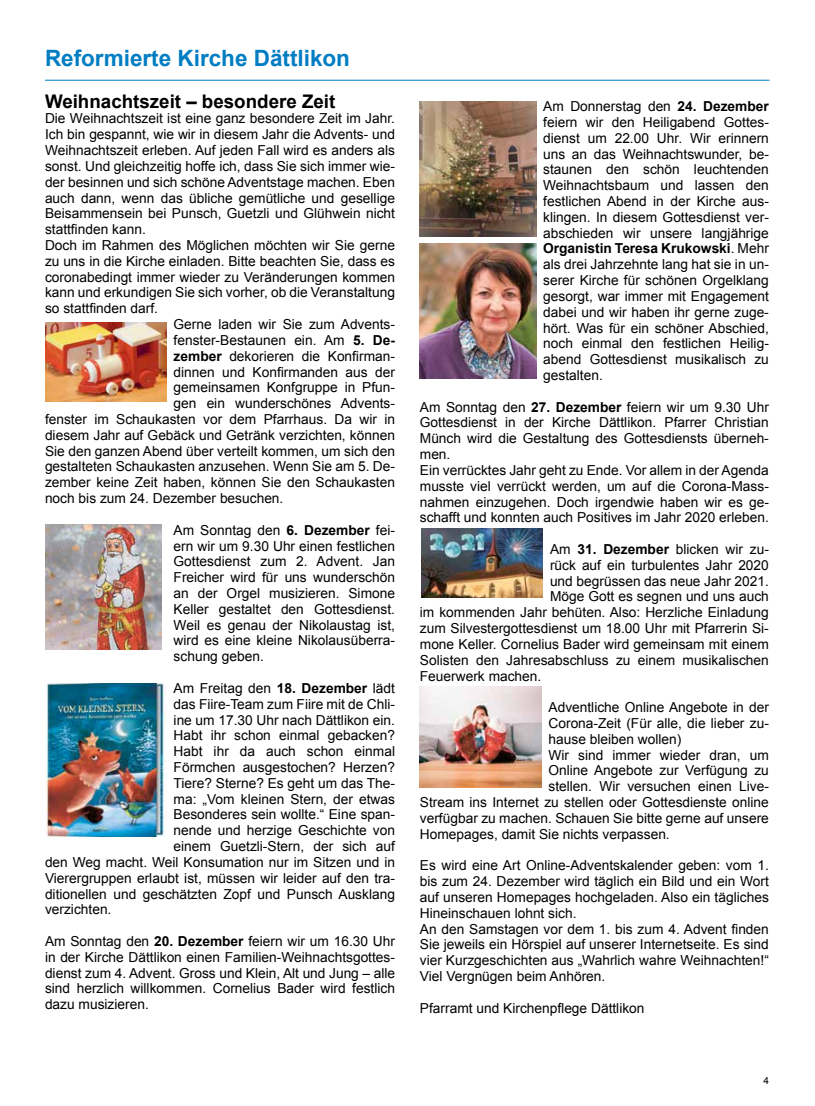
<style>
.page{position:relative;width:815px;height:1106px;background:#fff}
.page>*{position:absolute;margin:0;border:0;box-sizing:border-box;transform-origin:0 0}
.t1{font:700 22.5px "Arial";color:#007dc3}
.t2{font:700 18.75px "Arial";color:#000}
.t3{font:13.75px/15.8px "Arial";color:#000;text-align:justify}
.t4{font:10px "Arial";color:#000}
.s1{font-weight:700}
</style>
<div class="page">
<hr style="left:45px;top:80px;width:725px;height:1px;background:#007dc3">
<img style="left:46px;top:323px;width:120px;height:78px">
<img style="left:45px;top:524px;width:117px;height:125px">
<img style="left:45px;top:683px;width:122px;height:153px">
<img style="left:420px;top:101px;width:116px;height:135px">
<img style="left:420px;top:243px;width:116px;height:135px">
<img style="left:421px;top:528px;width:122px;height:69px">
<img style="left:420px;top:686px;width:121px;height:101px">
<h1 class="t1" style="left:45px;top:43px;width:307px">Reformierte Kirche Dättlikon</h1>
<h2 class="t2" style="left:45px;top:89px;width:292px">Weihnachtszeit – besondere Zeit</h2>
<p class="t3" style="left:45px;top:111px;width:352px">Die Weihnachtszeit ist eine ganz besondere Zeit im Jahr.</p>
<p class="t3" style="left:45px;top:127px;width:352px">Ich bin gespannt, wie wir in diesem Jahr die Advents- und</p>
<p class="t3" style="left:45px;top:142px;width:352px">Weihnachtszeit erleben. Auf jeden Fall wird es anders als</p>
<p class="t3" style="left:45px;top:158px;width:352px">sonst. Und gleichzeitig hoffe ich, dass Sie sich immer wie-</p>
<p class="t3" style="left:45px;top:174px;width:352px">der besinnen und sich schöne Adventstage machen. Eben</p>
<p class="t3" style="left:45px;top:190px;width:352px">auch dann, wenn das übliche gemütliche und gesellige</p>
<p class="t3" style="left:45px;top:206px;width:352px">Beisammensein bei Punsch, Guetzli und Glühwein nicht</p>
<p class="t3" style="left:45px;top:221px;width:102px">stattfinden kann.</p>
<p class="t3" style="left:45px;top:237px;width:352px">Doch im Rahmen des Möglichen möchten wir Sie gerne</p>
<p class="t3" style="left:45px;top:253px;width:352px">zu uns in die Kirche einladen. Bitte beachten Sie, dass es</p>
<p class="t3" style="left:45px;top:269px;width:352px">coronabedingt immer wieder zu Veränderungen kommen</p>
<p class="t3" style="left:45px;top:285px;width:352px">kann und erkundigen Sie sich vorher, ob die Veranstaltung</p>
<p class="t3" style="left:45px;top:301px;width:115px">so stattfinden darf.</p>
<p class="t3" style="left:174px;top:316px;width:223px">Gerne laden wir Sie zum Advents-</p>
<p class="t3" style="left:174px;top:332px;width:223px">fenster-Bestaunen ein. Am <span class="s1">5. De-</span></p>
<p class="t3" style="left:174px;top:348px;width:223px"><span class="s1">zember</span> dekorieren die Konfirman-</p>
<p class="t3" style="left:174px;top:364px;width:223px">dinnen und Konfirmanden aus der</p>
<p class="t3" style="left:174px;top:380px;width:223px">gemeinsamen Konfgruppe in Pfun-</p>
<p class="t3" style="left:174px;top:395px;width:223px">gen ein wunderschönes Advents-</p>
<p class="t3" style="left:45px;top:411px;width:352px">fenster im Schaukasten vor dem Pfarrhaus. Da wir in</p>
<p class="t3" style="left:45px;top:427px;width:352px">diesem Jahr auf Gebäck und Getränk verzichten, können</p>
<p class="t3" style="left:45px;top:443px;width:352px">Sie den ganzen Abend über verteilt kommen, um sich den</p>
<p class="t3" style="left:45px;top:459px;width:352px">gestalteten Schaukasten anzusehen. Wenn Sie am 5. De-</p>
<p class="t3" style="left:45px;top:474px;width:352px">zember keine Zeit haben, können Sie den Schaukasten</p>
<p class="t3" style="left:45px;top:490px;width:240px">noch bis zum 24. Dezember besuchen.</p>
<p class="t3" style="left:174px;top:522px;width:223px">Am Sonntag den <span class="s1">6. Dezember</span> fei&shy;ern wir um 9.30 Uhr einen festlichen Gottesdienst zum 2. Advent. Jan Freicher wird für uns wunderschön an der Orgel musizieren. Simone Keller gestaltet den Gottesdienst.<br>Weil es genau der Nikolaustag ist, wird es eine kleine Nikolausüberra&shy;schung geben.</p>
<p class="t3" style="left:174px;top:680px;width:223px">Am Freitag den <span class="s1">18. Dezember</span> lädt</p>
<p class="t3" style="left:174px;top:696px;width:223px">das Fiire-Team zum Fiire mit de Chli-</p>
<p class="t3" style="left:174px;top:712px;width:223px">ine um 17.30 Uhr nach Dättlikon ein.</p>
<p class="t3" style="left:174px;top:727px;width:223px">Habt ihr schon einmal gebacken?</p>
<p class="t3" style="left:174px;top:743px;width:223px">Habt ihr da auch schon einmal</p>
<p class="t3" style="left:174px;top:759px;width:223px">Förmchen ausgestochen? Herzen?</p>
<p class="t3" style="left:174px;top:775px;width:223px">Tiere? Sterne? Es geht um das The-</p>
<p class="t3" style="left:174px;top:791px;width:223px">ma: „Vom kleinen Stern, der etwas</p>
<p class="t3" style="left:174px;top:807px;width:223px">Besonderes sein wollte.“ Eine span-</p>
<p class="t3" style="left:174px;top:822px;width:223px">nende und herzige Geschichte von</p>
<p class="t3" style="left:174px;top:838px;width:223px">einem Guetzli-Stern, der sich auf</p>
<p class="t3" style="left:45px;top:854px;width:352px">den Weg macht. Weil Konsumation nur im Sitzen und in</p>
<p class="t3" style="left:45px;top:870px;width:352px">Vierergruppen erlaubt ist, müssen wir leider auf den tra-</p>
<p class="t3" style="left:45px;top:886px;width:352px">ditionellen und geschätzten Zopf und Punsch Ausklang</p>
<p class="t3" style="left:45px;top:901px;width:68px">verzichten.</p>
<p class="t3" style="left:45px;top:933px;width:352px">Am Sonntag den <span class="s1">20. Dezember</span> feiern wir um 16.30 Uhr in der Kirche Dättlikon einen Familien-Weihnachtsgottes&shy;dienst zum 4. Advent. Gross und Klein, Alt und Jung – alle sind herzlich willkommen. Cornelius Bader wird festlich dazu musizieren.</p>
<p class="t3" style="left:543px;top:98px;width:227px">Am Donnerstag den <span class="s1">24. Dezember </span>feiern wir den Heiligabend Gottes&shy;dienst um 22.00 Uhr. Wir erinnern uns an das Weihnachtswunder, be&shy;staunen den schön leuchtenden Weihnachtsbaum und lassen den festlichen Abend in der Kirche aus&shy;klingen. In diesem Gottesdienst ver&shy;abschieden wir unsere langjährige <span class="s1">Organistin Teresa Krukowski</span>. Mehr als drei Jahrzehnte lang hat sie in un&shy;serer Kirche für schönen Orgelklang gesorgt, war immer mit Engagement dabei und wir haben ihr gerne zuge&shy;hört. Was für ein schöner Abschied, noch einmal den festlichen Heilig&shy;abend Gottesdienst musikalisch zu gestalten.</p>
<p class="t3" style="left:420px;top:399px;width:351px;text-align:left">Am Sonntag den <span class="s1">27. Dezember</span> feiern wir um 9.30 Uhr Gottesdienst in der Kirche Dättlikon. Pfarrer Christian Münch wird die Gestaltung des Gottesdiensts überneh&shy;men.<br>Ein verrücktes Jahr geht zu Ende. Vor allem in der Agenda musste viel verrückt werden, um auf die Corona-Mass&shy;nahmen einzugehen. Doch irgendwie haben wir es ge&shy;schafft und konnten auch Positives im Jahr 2020 erleben.</p>
<p class="t3" style="left:550px;top:541px;width:220px">Am <span class="s1">31. Dezember</span> blicken wir zu-</p>
<p class="t3" style="left:550px;top:557px;width:220px">rück auf ein turbulentes Jahr 2020</p>
<p class="t3" style="left:550px;top:573px;width:220px">und begrüssen das neue Jahr 2021.</p>
<p class="t3" style="left:550px;top:589px;width:220px">Möge Gott es segnen und uns auch</p>
<p class="t3" style="left:420px;top:604px;width:350px">im kommenden Jahr behüten. Also: Herzliche Einladung</p>
<p class="t3" style="left:420px;top:620px;width:350px">zum Silvestergottesdienst um 18.00 Uhr mit Pfarrerin Si-</p>
<p class="t3" style="left:420px;top:636px;width:350px">mone Keller. Cornelius Bader wird gemeinsam mit einem</p>
<p class="t3" style="left:420px;top:652px;width:350px">Solisten den Jahresabschluss zu einem musikalischen</p>
<p class="t3" style="left:420px;top:668px;width:123px">Feuerwerk machen.</p>
<p class="t3" style="left:548px;top:699px;width:222px">Adventliche Online Angebote in der</p>
<p class="t3" style="left:548px;top:715px;width:222px">Corona-Zeit (Für alle, die lieber zu-</p>
<p class="t3" style="left:548px;top:731px;width:134px">hause bleiben wollen)</p>
<p class="t3" style="left:548px;top:747px;width:222px">Wir sind immer wieder dran, um</p>
<p class="t3" style="left:548px;top:763px;width:222px">Online Angebote zur Verfügung zu</p>
<p class="t3" style="left:548px;top:778px;width:222px">stellen. Wir versuchen einen Live-</p>
<p class="t3" style="left:420px;top:794px;width:350px">Stream ins Internet zu stellen oder Gottesdienste online</p>
<p class="t3" style="left:420px;top:810px;width:350px">verfügbar zu machen. Schauen Sie bitte gerne auf unsere</p>
<p class="t3" style="left:420px;top:826px;width:251px">Homepages, damit Sie nichts verpassen.</p>
<p class="t3" style="left:420px;top:857px;width:351px;text-align:left">Es wird eine Art Online-Adventskalender geben: vom 1. bis zum 24. Dezember wird täglich ein Bild und ein Wort auf unseren Homepages hochgeladen. Also ein tägliches Hineinschauen lohnt sich.<br>An den Samstagen vor dem 1. bis zum 4. Advent finden Sie jeweils ein Hörspiel auf unserer Internetseite. Es sind vier Kurzgeschichten aus „Wahrlich wahre Weihnachten!“ Viel Vergnügen beim Anhören.</p>
<p class="t3" style="left:420px;top:1000px;width:226px">Pfarramt und Kirchenpflege Dättlikon</p>
<p class="t4" style="left:763px;top:1073px;width:7px">4</p>
</div>
